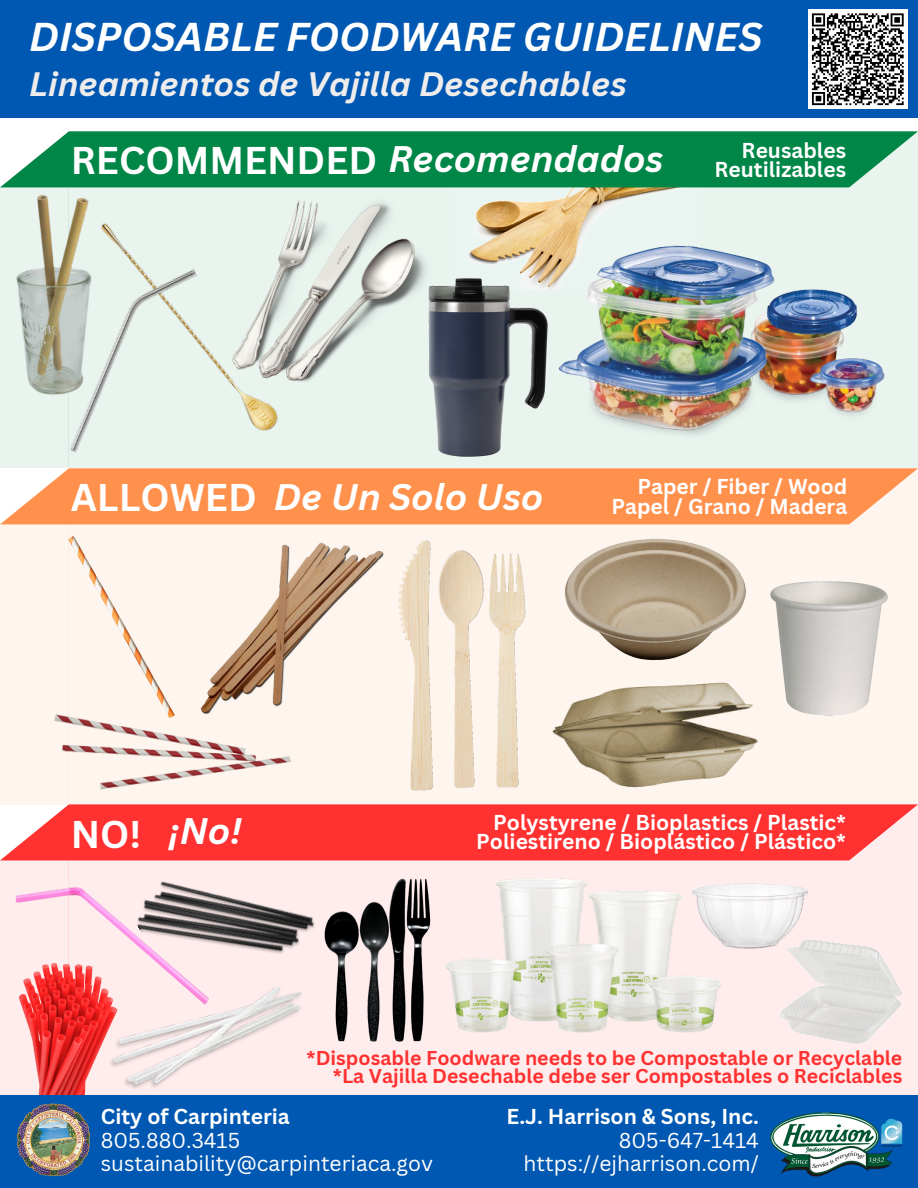
<style>
.page{position:relative;width:918px;height:1188px;background:#fff}
.page>*{position:absolute;margin:0;border:0;box-sizing:border-box;transform-origin:0 0}
.t1{font:italic 700 39.15px "Canva Sans";color:#fff}
.t2{font:700 37.65px "Canva Sans";color:#fff}
.t3{font:italic 700 36px "Canva Sans";color:#fff}
.t4{font:italic 700 33px "Canva Sans";color:#efecec}
.t5{font:700 21px/19.2px "Canva Sans";color:#fff;text-align:right}
.t6{font:21px "Canva Sans";color:#fff}
.t7{font:700 19.5px/18px "Canva Sans";color:#ff3131;text-align:right}
.s1{font-style:normal;font-size:37.65px}
</style>
<div class="page">
<div style="left:0;top:0;width:918px;height:118px;background:#0058b2"></div>
<div style="left:0;top:860px;width:68px;height:237px;background:#ffeded"></div>
<div style="left:0;top:523px;width:68px;height:281px;background:#fff5ef"></div>
<div style="left:68px;top:805px;width:850px;height:289px;background:#ffeded"></div>
<div style="left:68px;top:468px;width:850px;height:338px;background:#fff5ef"></div>
<div style="left:68px;top:131px;width:850px;height:337px;background:#e9f4ef"></div>
<img style="left:438px;top:187px;width:290px;height:89px">
<div style="left:45px;top:131px;width:873px;height:56px;background:#008646"></div>
<svg style="left:0;top:468px;width:918px;height:56px;background:#ff9959"></svg>
<img style="left:333px;top:860px;width:115px;height:182px">
<svg style="left:0;top:804px;width:918px;height:56px;background:#f44"></svg>
<img style="left:21px;top:1005px;width:85px;height:90px">
<div style="left:0;top:1095px;width:918px;height:93px;background:#0058b2"></div>
<img style="left:16px;top:1103px;width:74px;height:74px">
<img style="left:770px;top:1112px;width:133px;height:65px">
<img style="left:264px;top:402px;width:14px;height:29px">
<img style="left:0;top:151px;width:141px;height:268px">
<img style="left:5px;top:247px;width:259px;height:242px">
<img style="left:54px;top:714px;width:236px;height:93px">
<img style="left:68px;top:537px;width:107px;height:181px">
<img style="left:16px;top:888px;width:106px;height:117px">
<img style="left:106px;top:973px;width:202px;height:122px">
<img style="left:200px;top:542px;width:184px;height:172px">
<img style="left:122px;top:819px;width:211px;height:211px">
<img style="left:229px;top:182px;width:209px;height:209px">
<img style="left:388px;top:523px;width:32px;height:284px">
<img style="left:420px;top:503px;width:72px;height:316px">
<img style="left:480px;top:523px;width:70px;height:282px">
<img style="left:438px;top:868px;width:284px;height:174px">
<img style="left:685px;top:868px;width:123px;height:89px">
<img style="left:774px;top:925px;width:128px;height:119px">
<img style="left:552px;top:496px;width:207px;height:165px">
<img style="left:543px;top:667px;width:224px;height:139px">
<img style="left:757px;top:547px;width:131px;height:180px">
<img style="left:390px;top:276px;width:162px;height:181px">
<img style="left:552px;top:239px;width:333px;height:197px">
<div style="left:808px;top:10px;width:99px;height:99px;background:#fff"></div>
<svg style="left:811px;top:13px;width:93px;height:93px"></svg>
<h2 class="t1" style="left:29px;top:10px;width:735px">DISPOSABLE FOODWARE GUIDELINES</h2>
<h1 class="t4" style="left:29px;top:61px;width:599px">Lineamientos de Vajilla Desechables</h1>
<h4 class="t3" style="left:71px;top:133px;width:594px"><span class="s1">RECOMMENDED</span> Recomendados</h4>
<p class="t5" style="left:715px;top:140px;width:133px">Reusables<br>Reutilizables</p>
<p class="t2" style="left:71px;top:471px;width:188px">ALLOWED</p>
<p class="t3" style="left:274px;top:472px;width:271px">De Un Solo Uso</p>
<p class="t5" style="left:611px;top:476px;width:238px;line-height:20.2px">Paper / Fiber / Wood<br>Papel / Grano / Madera</p>
<p class="t2" style="left:71px;top:808px;width:72px">NO!</p>
<p class="t3" style="left:168px;top:806px;width:75px">¡No!</p>
<p class="t5" style="left:476px;top:812px;width:371px">Polystyrene / Bioplastics / Plastic*<br>Poliestireno / Bioplástico / Plástico*</p>
<p class="t7" style="left:307px;top:1049px;width:597px">*Disposable Foodware needs to be Compostable or Recyclable *La Vajilla Desechable debe ser Compostables o Reciclables</p>
<h4 class="t5" style="left:101px;top:1106px;width:191px">City of Carpinteria</h4>
<p class="t6" style="left:101px;top:1125px;width:141px">805.880.3415</p>
<p class="t6" style="left:101px;top:1149px;width:334px">sustainability@carpinteriaca.gov</p>
<p class="t5" style="left:506px;top:1106px;width:254px">E.J. Harrison &amp; Sons, Inc.</p>
<p class="t6" style="left:619px;top:1125px;width:141px">805-647-1414</p>
<p class="t6" style="left:524px;top:1149px;width:237px">https://ejharrison.com/</p>
</div>
